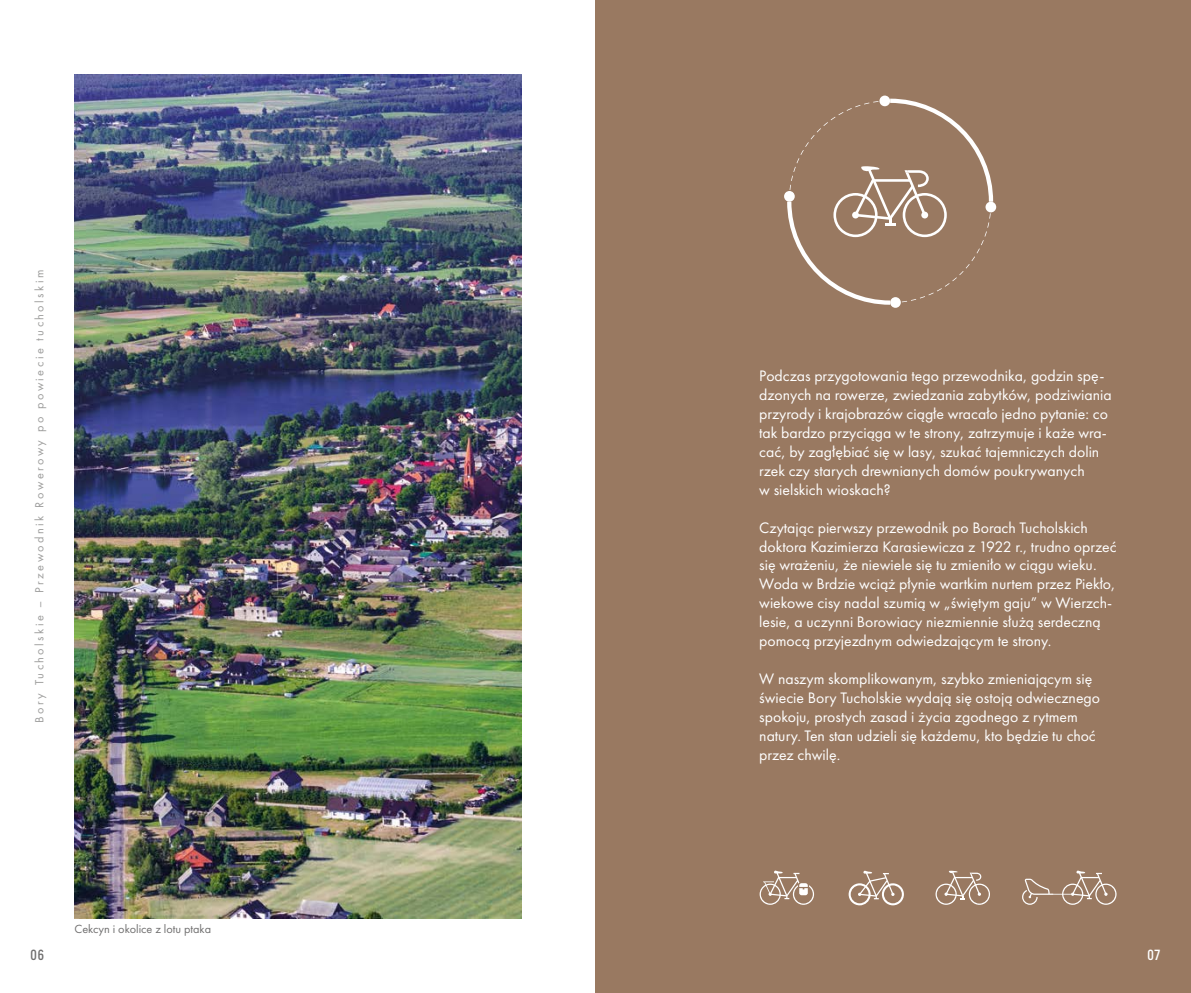
<style>
.page{position:relative;width:1191px;height:993px;background:#fff}
.page>*{position:absolute;margin:0;border:0;box-sizing:border-box;transform-origin:0 0}
.t1{font:15.75px/18.9px "Futura PT";color:#fff}
.t2{font:500 condensed 15.75px "Good Headline Pro";color:#706f6f}
.t3{font:500 condensed 15.75px "Good Headline Pro";color:#fff}
.t4{font:12.25px "Futura PT";letter-spacing:.2em;color:#9d9d9c}
.t5{font:12.25px "Futura PT";color:#706f6f}
</style>
<div class="page">
<div style="left:595px;top:0;width:596px;height:992px;background:#997961"></div>
<img style="left:74px;top:74px;width:447px;height:844px">
<div style="left:784px;top:191px;width:11px;height:11px;background:#fff;border-radius:50%"></div>
<svg style="left:879px;top:95px;width:11px;height:11px"></svg>
<div style="left:985px;top:201px;width:11px;height:11px;background:#fff;border-radius:50%"></div>
<svg style="left:890px;top:297px;width:11px;height:11px"></svg>
<svg style="left:787px;top:99px;width:206px;height:205px"></svg>
<svg style="left:935px;top:870px;width:55px;height:34px"></svg>
<svg style="left:1022px;top:870px;width:94px;height:34px"></svg>
<svg style="left:848px;top:870px;width:56px;height:35px"></svg>
<svg style="left:759px;top:870px;width:55px;height:34px"></svg>
<p class="t4" style="left:32px;top:722px;width:454px;rotate:-90deg">Bory Tucholskie – Przewodnik Rowerowy po powiecie tucholskim</p>
<p class="t5" style="left:74px;top:921px;width:138px">Cekcyn i okolice z lotu ptaka</p>
<p class="t1" style="left:759px;top:366px;width:354px">Podczas przygotowania tego przewodnika, godzin spę&shy;dzonych na rowerze, zwiedzania zabytków, podziwiania przyrody i krajobrazów ciągłe wracało jedno pytanie: co tak bardzo przyciąga w te strony, zatrzymuje i każe wra&shy;cać, by zagłębiać się w lasy, szukać tajemniczych dolin rzek czy starych drewnianych domów poukrywanych<br>w sielskich wioskach?</p>
<p class="t1" style="left:759px;top:517px;width:359px">Czytając pierwszy przewodnik po Borach Tucholskich doktora Kazimierza Karasiewicza z 1922 r., trudno oprzeć się wrażeniu, że niewiele się tu zmieniło w ciągu wieku.<br>Woda w Brdzie wciąż płynie wartkim nurtem przez Piekło, wiekowe cisy nadal szumią w „świętym gaju” w Wierzch&shy;lesie, a uczynni Borowiacy niezmiennie służą serdeczną pomocą przyjezdnym odwiedzającym te strony.</p>
<p class="t1" style="left:759px;top:669px;width:342px">W naszym skomplikowanym, szybko zmieniającym się świecie Bory Tucholskie wydają się ostoją odwiecznego spokoju, prostych zasad i życia zgodnego z rytmem natury. Ten stan udzieli się każdemu, kto będzie tu choć przez chwilę.</p>
<p class="t2" style="left:31px;top:946px;width:15px">06</p>
<p class="t3" style="left:1147px;top:946px;width:14px">07</p>
</div>
